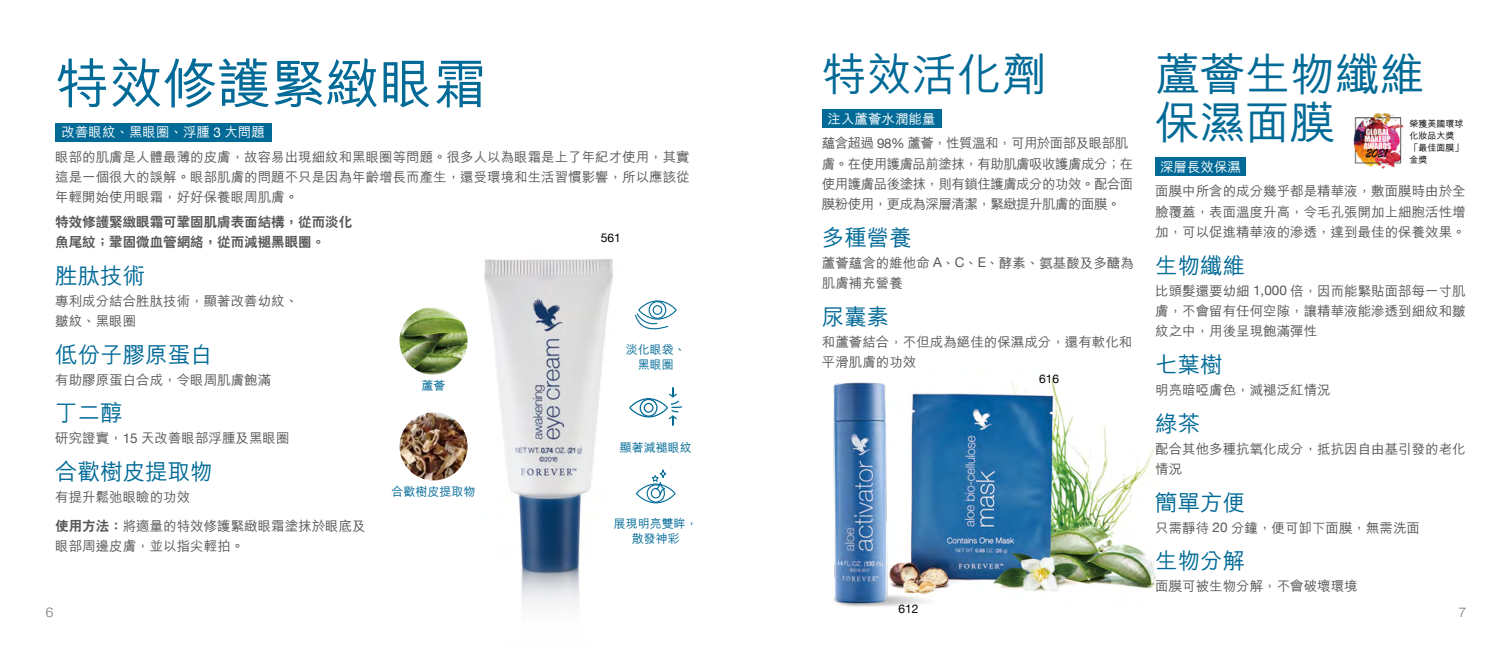
<style>
.page{position:relative;width:1512px;height:648px;background:#fff}
.page>*{position:absolute;margin:0;border:0;box-sizing:border-box;transform-origin:0 0}
.t1{font:500 54px "M Hei HK";color:#016a97}
.t2{font:500 45px/48px "M Hei HK";color:#016a97}
.t3{font:500 22.5px "M Hei HK";color:#016a97}
.t4{font:500 13.5px/20.2px "M Hei HK";color:#595757}
.t5{font:800 13.5px/20.2px "C Hei 2 HK";color:#595757}
.t6{font:500 13.5px/24.5px "M Hei HK";letter-spacing:-.04em;color:#595757}
.t7{font:500 13.5px "M Hei HK";color:#fff}
.t8{font:300 13.5px "Helvetica Neue";color:#727171}
.t9{font:500 12px/14.4px "M Hei HK";color:#016a97;text-align:center}
.t10{font:12px "Helvetica Neue";color:#000}
.t11{font:500 9px/12.1px "M Hei HK";color:#000}
.s1{color:#fff}
.s2{font-family:"Helvetica Neue";font-weight:400;color:#fff}
.s3{font-family:"Helvetica Neue";font-weight:400}
.s4{font-family:"C Hei 2 HK";font-weight:800}
</style>
<div class="page">
<img style="left:956px;top:377px;width:200px;height:215px">
<div style="left:822px;top:110px;width:119px;height:18px;background:#016a97"></div>
<div style="left:1155px;top:158px;width:91px;height:18px;background:#016a97"></div>
<img style="left:833px;top:382px;width:123px;height:225px">
<img style="left:1353px;top:112px;width:51px;height:57px">
<div style="left:55px;top:123px;width:216px;height:18px;background:#016a97"></div>
<img style="left:484px;top:259px;width:129px;height:348px">
<img style="left:400px;top:412px;width:68px;height:68px;border-radius:34px">
<div style="left:636px;top:484px;width:40px;height:19px;border:1px solid #016a97;border-radius:50%"></div>
<svg style="left:646px;top:469px;width:21px;height:34px"></svg>
<div style="left:629px;top:398px;width:39px;height:20px;border:1px solid #016a97;border-radius:50%"></div>
<div style="left:640px;top:399px;width:18px;height:18px;border:1px solid #016a97;border-radius:50%"></div>
<div style="left:644px;top:403px;width:10px;height:10px;border:1px solid #016a97;border-radius:50%"></div>
<svg style="left:669px;top:387px;width:14px;height:39px"></svg>
<div style="left:638px;top:300px;width:39px;height:20px;border:1px solid #016a97;border-radius:50%"></div>
<div style="left:649px;top:301px;width:17px;height:18px;border:1px solid #016a97;border-radius:50%"></div>
<div style="left:653px;top:305px;width:9px;height:10px;border:1px solid #016a97;border-radius:50%"></div>
<svg style="left:635px;top:312px;width:34px;height:18px"></svg>
<img style="left:400px;top:307px;width:68px;height:68px;border-radius:34px">
<h1 class="t1" style="left:55px;top:44px;width:434px">特效修護緊緻眼霜</h1>
<p class="t4" style="left:55px;top:119px;width:636px;line-height:24.5px;text-indent:6px"><span class="s1">改善眼紋、黑眼圈、浮腫</span> <span class="s2">3</span> <span class="s1">大問題<br></span>眼部的肌膚是人體最薄的皮膚，故容易出現細紋和黑眼圈等問題。很多人以為眼霜是上了年紀才使用，其實</p>
<p class="t4" style="left:55px;top:166px;width:636px">這是一個很大的誤解。眼部肌膚的問題不只是因為年齡增長而產生，還受環境和生活習慣影響，所以應該從年輕開始使用眼霜，好好保養眼周肌膚。</p>
<p class="t5" style="left:55px;top:212px;width:299px">特效修護緊緻眼霜可鞏固肌膚表面結構，從而淡化魚尾紋；鞏固微血管網絡，從而減褪黑眼圈。</p>
<h3 class="t3" style="left:55px;top:259px;width:92px">胜肽技術</h3>
<p class="t4" style="left:55px;top:290px;width:245px">專利成分結合胜肽技術，顯著改善幼紋、皺紋、黑眼圈</p>
<h3 class="t3" style="left:55px;top:338px;width:159px">低份子膠原蛋白</h3>
<p class="t4" style="left:55px;top:369px;width:218px">有助膠原蛋白合成，令眼周肌膚飽滿</p>
<h3 class="t3" style="left:55px;top:397px;width:69px">丁二醇</h3>
<p class="t4" style="left:55px;top:427px;width:236px">研究證實，<span class="s3">15</span> 天改善眼部浮腫及黑眼圈</p>
<h3 class="t3" style="left:55px;top:456px;width:159px">合歡樹皮提取物</h3>
<p class="t4" style="left:55px;top:482px;width:312px;line-height:28.8px">有提升鬆弛眼瞼的功效<br><span class="s4">使用方法：</span>將適量的特效修護緊緻眼霜塗抹於眼底及</p>
<p class="t4" style="left:55px;top:535px;width:191px">眼部周邊皮膚，並以指尖輕拍。</p>
<p class="t10" style="left:601px;top:228px;width:22px">561</p>
<p class="t9" style="left:626px;top:342px;width:61px">淡化眼袋、黑眼圈</p>
<p class="t9" style="left:422px;top:378px;width:25px">蘆薈</p>
<p class="t9" style="left:620px;top:440px;width:73px">顯著減褪眼紋</p>
<p class="t9" style="left:392px;top:483px;width:85px">合歡樹皮提取物</p>
<p class="t9" style="left:614px;top:516px;width:85px">展現明亮雙眸，散發神彩</p>
<h2 class="t2" style="left:822px;top:47px;width:226px">特效活化劑</h2>
<p class="t6" style="left:822px;top:106px;width:308px;text-indent:6px"><span class="s1">注入蘆薈水潤能量<br></span>蘊含超過 <span class="s3">98%</span> 蘆薈，性質溫和，可用於面部及眼部肌</p>
<p class="t4" style="left:822px;top:152px;width:313px;text-align:justify">膚。在使用護膚品前塗抹，有助肌膚吸收護膚成分；在使用護膚品後塗抹，則有鎖住護膚成分的功效。配合面膜粉使用，更成為深層清潔，緊緻提升肌膚的面膜。</p>
<h3 class="t3" style="left:822px;top:221px;width:91px">多種營養</h3>
<p class="t4" style="left:822px;top:252px;width:313px">蘆薈蘊含的維他命 <span class="s3">A</span>、<span class="s3">C</span>、<span class="s3">E</span>、酵素、氨基酸及多醣為肌膚補充營養</p>
<h3 class="t3" style="left:822px;top:300px;width:69px">尿囊素</h3>
<p class="t4" style="left:822px;top:331px;width:312px">和蘆薈結合，不但成為絕佳的保濕成分，還有軟化和平滑肌膚的功效</p>
<p class="t10" style="left:1039px;top:369px;width:22px">616</p>
<h2 class="t2" style="left:1155px;top:47px;width:271px">蘆薈生物纖維保濕面膜</h2>
<p class="t7" style="left:1160px;top:157px;width:82px">深層長效保濕</p>
<p class="t4" style="left:1155px;top:180px;width:312px;text-align:justify">面膜中所含的成分幾乎都是精華液，敷面膜時由於全臉覆蓋，表面溫度升高，令毛孔張開加上細胞活性增加，可以促進精華液的滲透，達到最佳的保養效果。</p>
<h3 class="t3" style="left:1155px;top:249px;width:91px">生物纖維</h3>
<p class="t4" style="left:1155px;top:279px;width:312px;text-align:justify">比頭髮還要幼細 <span class="s3">1,000</span> 倍，因而能緊貼面部每一寸肌膚，不會留有任何空隙，讓精華液能滲透到細紋和皺紋之中，用後呈現飽滿彈性</p>
<h3 class="t3" style="left:1155px;top:348px;width:69px">七葉樹</h3>
<p class="t4" style="left:1155px;top:379px;width:177px">明亮暗啞膚色，減褪泛紅情況</p>
<h3 class="t3" style="left:1155px;top:407px;width:46px">綠茶</h3>
<p class="t4" style="left:1155px;top:437px;width:312px">配合其他多種抗氧化成分，抵抗因自由基引發的老化情況</p>
<h3 class="t3" style="left:1155px;top:486px;width:91px">簡單方便</h3>
<p class="t4" style="left:1155px;top:516px;width:266px">只需靜待 <span class="s3">20</span> 分鐘，便可卸下面膜，無需洗面</p>
<h3 class="t3" style="left:1155px;top:545px;width:91px">生物分解</h3>
<p class="t4" style="left:1155px;top:575px;width:204px">面膜可被生物分解，不會破壞環境</p>
<p class="t11" style="left:1410px;top:117px;width:55px">榮獲美國環球化妝品大獎「最佳面膜」金獎</p>
<p class="t10" style="left:899px;top:599px;width:22px">612</p>
<p class="t8" style="left:46px;top:601px;width:9px">6</p>
<p class="t8" style="left:1459px;top:601px;width:9px">7</p>
</div>
